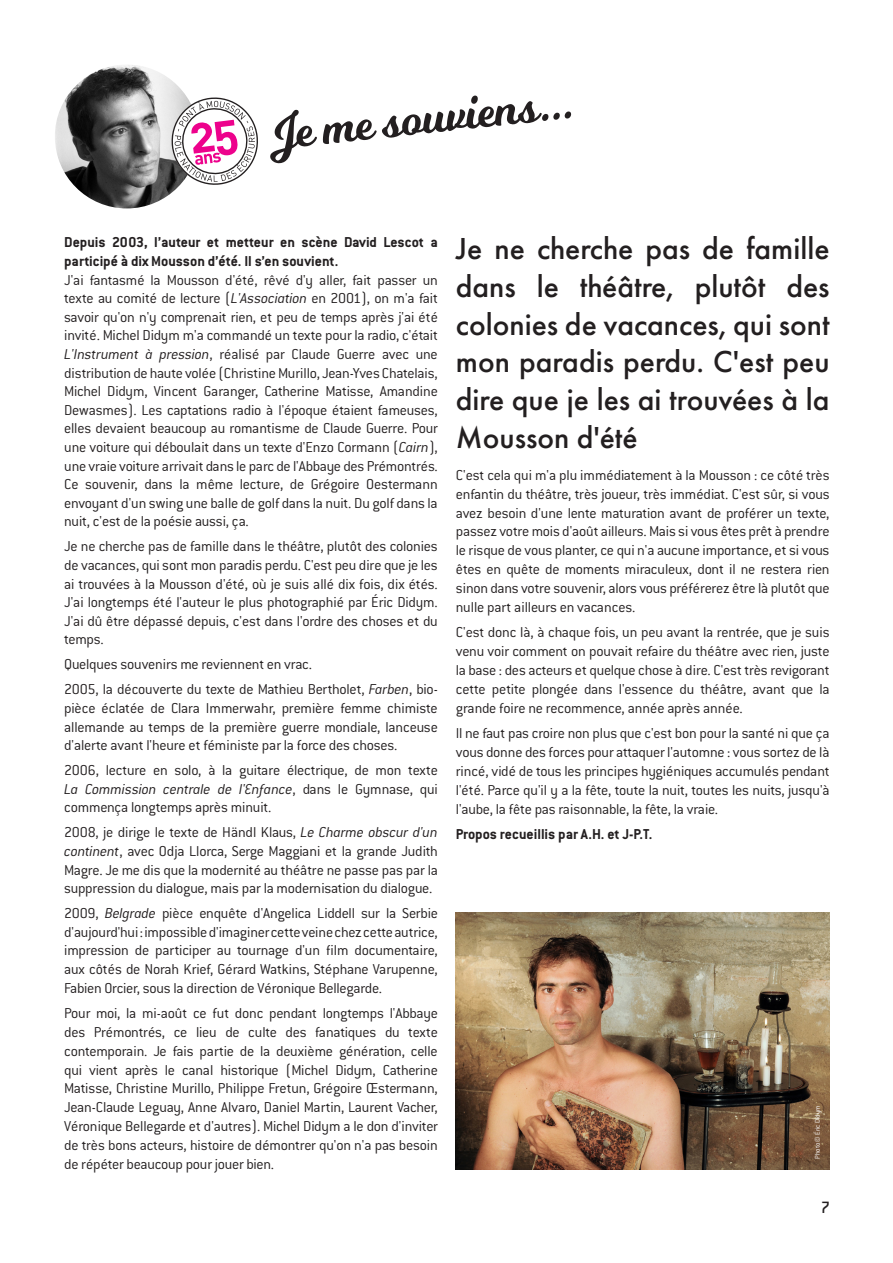
<style>
.page{position:relative;width:893px;height:1263px;background:#fff}
.page>*{position:absolute;margin:0;border:0;box-sizing:border-box;transform-origin:0 0}
.t1{font:50.85px "Milkshake";color:#231f20}
.t2{font:500 31.5px/37.8px "Futura PT";color:#231f20;text-align:justify}
.t3{font:500 18px "Conduit ITC";color:#231f20}
.t4{font:300 15.75px/18.6px "Conduit ITC";letter-spacing:-.015em;color:#231f20;text-align:justify}
.t5{font:700 15.75px/18.9px "Conduit ITC";color:#231f20}
.t6{font:300 7.5px "Conduit ITC";letter-spacing:-.01em;color:#fff}
.s1{font-style:italic}
</style>
<div class="page">
<img style="left:55px;top:65px;width:144px;height:143px;border-radius:72px">
<svg style="left:167px;top:93px;width:91px;height:97px"></svg>
<img style="left:456px;top:912px;width:373px;height:257px">
<p class="t1" style="left:264px;top:96px;width:308px;rotate:-6deg">Je me souviens...</p>
<p class="t5" style="left:64px;top:232px;width:375px">Depuis 2003, l’auteur et metteur en scène David Lescot a participé à dix Mousson d’été. Il s’en souvient.</p>
<p class="t4" style="left:64px;top:270px;width:375px">J'ai fantasmé la Mousson d'été, rêvé d'y aller, fait passer un texte au comité de lecture (<span class="s1">L'Association</span> en 2001), on m'a fait savoir qu'on n'y comprenait rien, et peu de temps après j'ai été invité. Michel Didym m'a commandé un texte pour la radio, c'était <span class="s1">L'Instrument à pression</span>, réalisé par Claude Guerre avec une distribution de haute volée (Christine Murillo, Jean-Yves Chatelais, Michel Didym, Vincent Garanger, Catherine Matisse, Amandine Dewasmes). Les captations radio à l'époque étaient fameuses, elles devaient beaucoup au romantisme de Claude Guerre. Pour une voiture qui déboulait dans un texte d'Enzo Cormann (<span class="s1">Cairn</span>), une vraie voiture arrivait dans le parc de l'Abbaye des Prémontrés.<br>Ce souvenir, dans la même lecture, de Grégoire Oestermann envoyant d'un swing une balle de golf dans la nuit. Du golf dans la nuit, c'est de la poésie aussi, ça.</p>
<p class="t4" style="left:64px;top:537px;width:375px">Je ne cherche pas de famille dans le théâtre, plutôt des colonies de vacances, qui sont mon paradis perdu. C'est peu dire que je les ai trouvées à la Mousson d'été, où je suis allé dix fois, dix étés.<br>J'ai longtemps été l'auteur le plus photographié par Éric Didym.<br>J'ai dû être dépassé depuis, c'est dans l'ordre des choses et du temps.</p>
<p class="t4" style="left:64px;top:655px;width:249px">Quelques souvenirs me reviennent en vrac.</p>
<p class="t4" style="left:64px;top:680px;width:375px">2005, la découverte du texte de Mathieu Bertholet, <span class="s1">Farben</span>, bio&shy;pièce éclatée de Clara Immerwahr, première femme chimiste allemande au temps de la première guerre mondiale, lanceuse d'alerte avant l'heure et féministe par la force des choses.</p>
<p class="t4" style="left:64px;top:761px;width:375px">2006, lecture en solo, à la guitare électrique, de mon texte <span class="s1">La Commission centrale de l'Enfance</span>, dans le Gymnase, qui commença longtemps après minuit.</p>
<p class="t4" style="left:64px;top:823px;width:375px">2008, je dirige le texte de Händl Klaus, <span class="s1">Le Charme obscur d'un continent</span>, avec Odja Llorca, Serge Maggiani et la grande Judith Magre. Je me dis que la modernité au théâtre ne passe pas par la suppression du dialogue, mais par la modernisation du dialogue.</p>
<p class="t4" style="left:64px;top:904px;width:375px">2009, <span class="s1">Belgrade</span> pièce enquête d'Angelica Liddell sur la Serbie d'aujourd'hui : impossible d'imaginer cette veine chez cette autrice, impression de participer au tournage d'un film documentaire, aux côtés de Norah Krief, Gérard Watkins, Stéphane Varupenne, Fabien Orcier, sous la direction de Véronique Bellegarde.</p>
<p class="t4" style="left:64px;top:1003px;width:375px">Pour moi, la mi-août ce fut donc pendant longtemps l'Abbaye des Prémontrés, ce lieu de culte des fanatiques du texte contemporain. Je fais partie de la deuxième génération, celle qui vient après le canal historique (Michel Didym, Catherine Matisse, Christine Murillo, Philippe Fretun, Grégoire Œstermann, Jean-Claude Leguay, Anne Alvaro, Daniel Martin, Laurent Vacher, Véronique Bellegarde et d'autres). Michel Didym a le don d'inviter de très bons acteurs, histoire de démontrer qu'on n'a pas besoin de répéter beaucoup pour jouer bien.</p>
<p class="t2" style="left:456px;top:230px;width:375px">Je ne cherche pas de famille dans le théâtre, plutôt des colonies de vacances, qui sont mon paradis perdu. C'est peu dire que je les ai trouvées à la Mousson d'été</p>
<p class="t4" style="left:456px;top:465px;width:375px">C'est cela qui m'a plu immédiatement à la Mousson : ce côté très enfantin du théâtre, très joueur, très immédiat. C'est sûr, si vous avez besoin d'une lente maturation avant de proférer un texte, passez votre mois d'août ailleurs. Mais si vous êtes prêt à prendre le risque de vous planter, ce qui n'a aucune importance, et si vous êtes en quête de moments miraculeux, dont il ne restera rien sinon dans votre souvenir, alors vous préférerez être là plutôt que nulle part ailleurs en vacances.</p>
<p class="t4" style="left:456px;top:623px;width:375px">C'est donc là, à chaque fois, un peu avant la rentrée, que je suis venu voir comment on pouvait refaire du théâtre avec rien, juste la base : des acteurs et quelque chose à dire. C'est très revigorant cette petite plongée dans l'essence du théâtre, avant que la grande foire ne recommence, année après année.</p>
<p class="t4" style="left:456px;top:724px;width:375px">Il ne faut pas croire non plus que c'est bon pour la santé ni que ça vous donne des forces pour attaquer l'automne : vous sortez de là rincé, vidé de tous les principes hygiéniques accumulés pendant l'été. Parce qu'il y a la fête, toute la nuit, toutes les nuits, jusqu'à l'aube, la fête pas raisonnable, la fête, la vraie.</p>
<p class="t5" style="left:456px;top:824px;width:198px">Propos recueillis par A.H. et J-P.T.</p>
<p class="t6" style="left:813px;top:1159px;width:55px;rotate:-90deg">Photo © Éric Didym</p>
<p class="t3" style="left:821px;top:1197px;width:11px">7</p>
</div>
